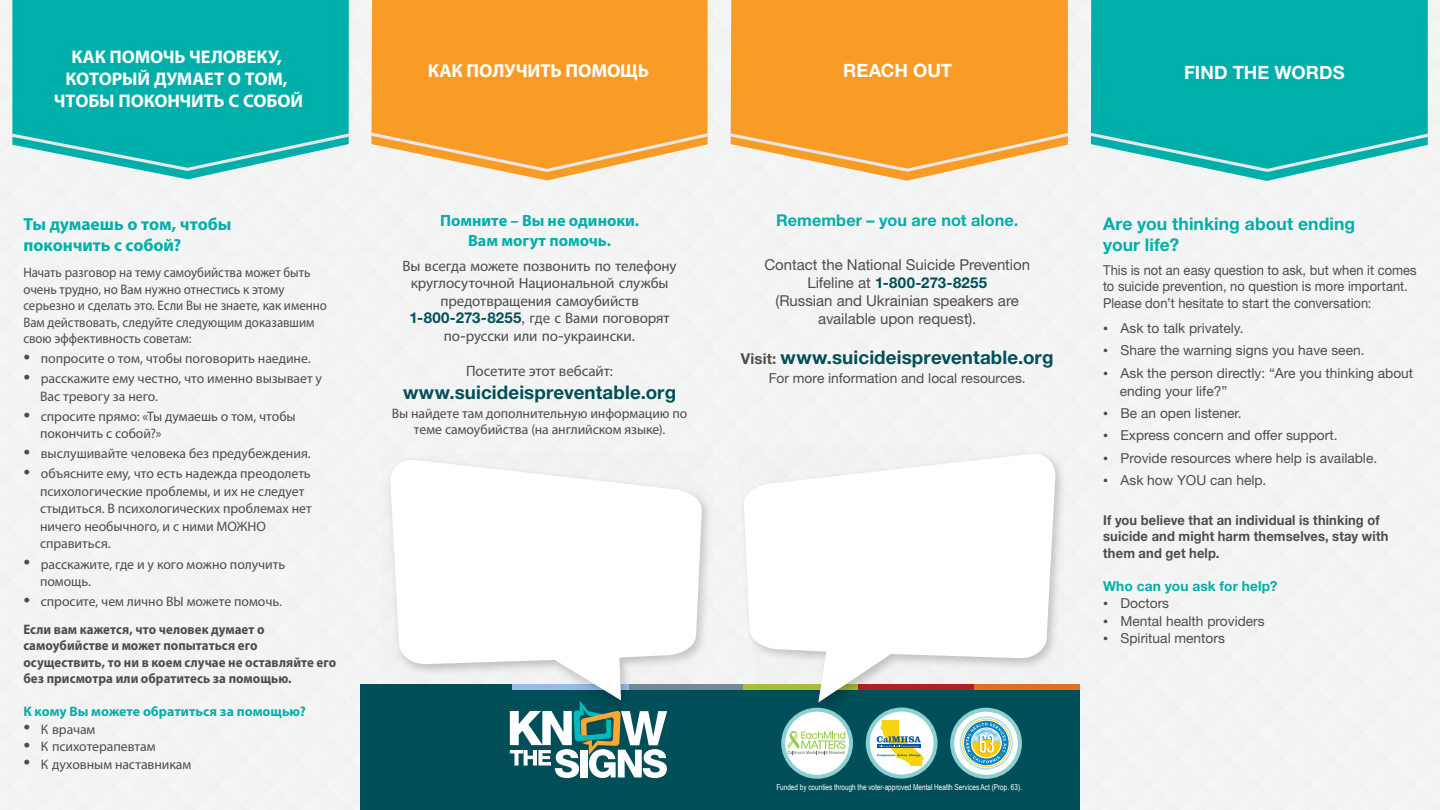
<style>
.page{position:relative;width:1440px;height:810px;background:#fff}
.page>*{position:absolute;margin:0;border:0;box-sizing:border-box;transform-origin:0 0}
.t1{font:700 18.75px "Helvetica Neue LT Std";letter-spacing:.005em;color:#004f58}
.t2{font:700 18.75px "Myriad Pro";letter-spacing:-.01em;color:#fff}
.t3{font:700 18.38px/22px "Myriad Pro";letter-spacing:-.01em;color:#fff;text-align:center}
.t4{font:700 18.38px "Helvetica Neue";color:#fff}
.t5{font:700 17.5px/21px "Myriad Pro";color:#00afa9}
.t6{font:700 17.5px/21px "Helvetica Neue LT Std";letter-spacing:.005em;color:#00afa9}
.t7{font:700 16.25px/19.5px "Myriad Pro";color:#00afa9;text-align:center}
.t8{font:700 16.25px "Helvetica Neue LT Std";letter-spacing:.005em;color:#00afa9}
.t9{font:15px/17.5px "Myriad Pro";letter-spacing:-.005em;color:#4d4d4f;text-align:center}
.t10{font:15px/18px "Helvetica Neue LT Std";letter-spacing:-.005em;color:#4d4d4f;text-align:center}
.t11{font:13.75px/17.5px "Myriad Pro";letter-spacing:-.005em;color:#4d4d4f}
.t12{font:13.75px/17.5px "Helvetica Neue LT Std";color:#4d4d4f}
.t13{font:13.75px/16.5px "Myriad Pro";letter-spacing:-.005em;color:#4d4d4f;scale:.94 1}
.t14{font:13.75px/16.5px "Helvetica Neue LT Std";color:#4d4d4f;scale:.94 1}
.t15{font:700 13.75px/16.5px "Myriad Pro";letter-spacing:.005em;color:#4d4d4f;scale:.94 1}
.t16{font:700 13.75px/16.5px "Helvetica Neue LT Std";letter-spacing:.01em;color:#4d4d4f;scale:.94 1}
.t17{font:700 13.75px "Myriad Pro";color:#00afa9}
.t18{font:700 13.75px "Helvetica Neue LT Std";letter-spacing:.01em;color:#00afa9}
.t19{font:8.25px "Arial Narrow";color:#fff;scale:.95 1}
.s1{font-family:"Helvetica Neue LT Std"}
.s2{font-weight:700}
.s3{font-family:"Helvetica Neue LT Std";font-weight:700;color:#004f58}
.s4{font-weight:700;color:#004f58}
.s5{font-size:15px;color:#4d4d4f}
.s6{font-size:10px}
</style>
<div class="page">
<div style="left:0;top:251px;width:355px;height:559px;background:#f3f3f4"></div>
<div style="left:355px;top:251px;width:359px;height:556px;background:#f3f3f4"></div>
<div style="left:714px;top:0;width:365px;height:250px;background:#f3f3f4"></div>
<div style="left:1079px;top:250px;width:361px;height:560px;background:#f3f3f4"></div>
<div style="left:371px;top:0;width:337px;height:180px;background:#f99c25"></div>
<svg style="left:367px;top:130px;width:345px;height:44px"></svg>
<div style="left:1091px;top:0;width:337px;height:181px;background:#00afa9"></div>
<svg style="left:1087px;top:131px;width:345px;height:43px"></svg>
<div style="left:12px;top:0;width:337px;height:179px;background:#00afa9"></div>
<svg style="left:8px;top:131px;width:346px;height:42px"></svg>
<div style="left:731px;top:0;width:337px;height:181px;background:#f99c25"></div>
<svg style="left:726px;top:131px;width:347px;height:42px"></svg>
<div style="left:360px;top:685px;width:720px;height:125px;background:#004f58"></div>
<div style="left:628px;top:684px;width:116px;height:6px;background:#758a99"></div>
<div style="left:974px;top:684px;width:106px;height:6px;background:#e27025"></div>
<svg style="left:736px;top:438px;width:328px;height:284px;fill:#f3f3f3"></svg>
<img style="left:737px;top:447px;width:333px;height:270px">
<svg style="left:744px;top:452px;width:311px;height:251px"></svg>
<svg style="left:381px;top:444px;width:329px;height:284px;fill:#f1f2f2"></svg>
<img style="left:383px;top:453px;width:333px;height:262px">
<svg style="left:390px;top:457px;width:312px;height:243px"></svg>
<svg style="left:510px;top:701px;width:157px;height:77px"></svg>
<svg style="left:952px;top:710px;width:68px;height:67px"></svg>
<div style="left:950px;top:708px;width:72px;height:71px;border:4px solid #8bd1d2;border-radius:50%"></div>
<svg style="left:959px;top:716px;width:54px;height:54px;background:#accec6"></svg>
<svg style="left:868px;top:709px;width:68px;height:68px"></svg>
<div style="left:866px;top:708px;width:72px;height:71px;border:4px solid #8bd1d2;border-radius:50%"></div>
<svg style="left:877px;top:720px;width:47px;height:46px;background:#d4d5a0"></svg>
<svg style="left:783px;top:710px;width:68px;height:67px;background:#f0f9f9"></svg>
<div style="left:781px;top:708px;width:72px;height:71px;border:4px solid #8bd1d2;border-radius:50%"></div>
<svg style="left:787px;top:731px;width:58px;height:23px"></svg>
<h2 class="t3" style="left:54px;top:46px;width:251px">КАК ПОМОЧЬ ЧЕЛОВЕКУ,<br>КОТОРЫЙ ДУМАЕТ О ТОМ,<br>ЧТОБЫ ПОКОНЧИТЬ С СОБОЙ</h2>
<p class="t5" style="left:23px;top:214px;width:210px">Ты думаешь о том, чтобы покончить с собой?</p>
<p class="t13" style="left:23px;top:265px;width:324px">Начать разговор на тему самоубийства может быть очень трудно, но Вам нужно отнестись к этому серьезно и сделать это. Если Вы не знаете, как именно Вам действовать, следуйте следующим доказавшим свою эффективность советам:</p>
<p class="t11" style="left:23px;top:350px;width:289px"><span class="s1">•</span> попросите о том, чтобы поговорить наедине.</p>
<p class="t11" style="left:40px;top:370px;width:284px;text-indent:-17px"><span class="s1">•</span> расскажите ему честно, что именно вызывает у<br>Вас тревогу за него.</p>
<p class="t11" style="left:40px;top:408px;width:257px;text-indent:-17px"><span class="s1">•</span> спросите прямо: «Ты думаешь о том, чтобы покончить с собой?»</p>
<p class="t11" style="left:23px;top:445px;width:289px"><span class="s1">•</span> выслушивайте человека без предубеждения.</p>
<p class="t11" style="left:40px;top:465px;width:273px;text-indent:-17px"><span class="s1">•</span> объясните ему, что есть надежда преодолеть психологические проблемы, и их не следует стыдиться. В психологических проблемах нет ничего необычного, и с ними МОЖНО справиться.</p>
<p class="t11" style="left:40px;top:555px;width:247px;text-indent:-17px"><span class="s1">•</span> расскажите, где и у кого можно получить помощь.</p>
<p class="t11" style="left:23px;top:588px;width:260px;line-height:27.6px"><span class="s1">•</span> спросите, чем лично ВЫ можете помочь.<br><span class="s2">Если вам кажется, что человек думает о</span></p>
<p class="t15" style="left:23px;top:637px;width:334px">самоубийстве и может попытаться его осуществить, то ни в коем случае не оставляйте его без присмотра или обратитесь за помощью.</p>
<p class="t17" style="left:23px;top:704px;width:284px">К кому Вы можете обратиться за помощью?</p>
<p class="t11" style="left:23px;top:721px;width:73px"><span class="s1">•</span> К врачам</p>
<p class="t11" style="left:23px;top:738px;width:134px"><span class="s1">•</span> К психотерапевтам</p>
<p class="t11" style="left:23px;top:756px;width:169px"><span class="s1">•</span> К духовным наставникам</p>
<h1 class="t2" style="left:428px;top:60px;width:223px">КАК ПОЛУЧИТЬ ПОМОЩЬ</h1>
<h2 class="t4" style="left:843px;top:59px;width:110px">REACH OUT</h2>
<h2 class="t4" style="left:1184px;top:61px;width:162px">FIND THE WORDS</h2>
<p class="t7" style="left:440px;top:211px;width:200px">Помните – Вы не одиноки.<br>Вам могут помочь.</p>
<p class="t9" style="left:403px;top:257px;width:276px">Вы всегда можете позвонить по телефону круглосуточной Национальной службы предотвращения самоубийств <span class="s3">1-800-273-8255</span><span class="s1">,</span> где с Вами поговорят по<span class="s1">-</span>русски или по<span class="s1">-</span>украински<span class="s1">.</span></p>
<p class="t9" style="left:466px;top:363px;width:148px">Посетите этот вебсайт:</p>
<h1 class="t1" style="left:403px;top:380px;width:275px">www.suicideispreventable.org</h1>
<p class="t11" style="left:392px;top:405px;width:297px;line-height:16.5px;text-align:center">Вы найдете там дополнительную информацию по теме самоубийства (на английском языке).</p>
<p class="t8" style="left:776px;top:210px;width:244px">Remember – you are not alone.</p>
<p class="t10" style="left:765px;top:255px;width:267px">Contact the National Suicide Prevention Lifeline at <span class="s4">1-800-273-8255<br></span>(Russian and Ukrainian speakers are available upon request).</p>
<h1 class="t1" style="left:741px;top:346px;width:314px"><span class="s5">Visit:</span> www.suicideispreventable.org</h1>
<p class="t12" style="left:769px;top:369px;width:258px">For more information and local resources.</p>
<p class="t6" style="left:1103px;top:213px;width:254px">Are you thinking about ending your life?</p>
<p class="t14" style="left:1103px;top:262px;width:335px">This is not an easy question to ask, but when it comes to suicide prevention, no question is more important.<br>Please don’t hesitate to start the conversation:</p>
<p class="t12" style="left:1103px;top:319px;width:142px"><span class="s6">•</span> Ask to talk privately.</p>
<p class="t12" style="left:1103px;top:342px;width:263px"><span class="s6">•</span> Share the warning signs you have seen.</p>
<p class="t12" style="left:1120px;top:364px;width:295px;text-indent:-17px"><span class="s6">•</span> Ask the person directly: “Are you thinking about ending your life?”</p>
<p class="t12" style="left:1103px;top:404px;width:140px"><span class="s6">•</span> Be an open listener.</p>
<p class="t12" style="left:1103px;top:427px;width:236px"><span class="s6">•</span> Express concern and offer support.</p>
<p class="t12" style="left:1103px;top:449px;width:276px"><span class="s6">•</span> Provide resources where help is available.</p>
<p class="t12" style="left:1103px;top:472px;width:165px"><span class="s6">•</span> Ask how YOU can help.</p>
<p class="t16" style="left:1103px;top:512px;width:305px">If you believe that an individual is thinking of suicide and might harm themselves, stay with them and get help.</p>
<p class="t18" style="left:1103px;top:578px;width:176px">Who can you ask for help?</p>
<p class="t12" style="left:1103px;top:595px;width:68px"><span class="s6">•</span> Doctors</p>
<p class="t12" style="left:1103px;top:612px;width:163px"><span class="s6">•</span> Mental health providers</p>
<p class="t12" style="left:1103px;top:630px;width:123px"><span class="s6">•</span> Spiritual mentors</p>
<p class="t19" style="left:776px;top:782px;width:260px">Funded by counties through the voter-approved Mental Health Services Act (Prop. 63).</p>
</div>
